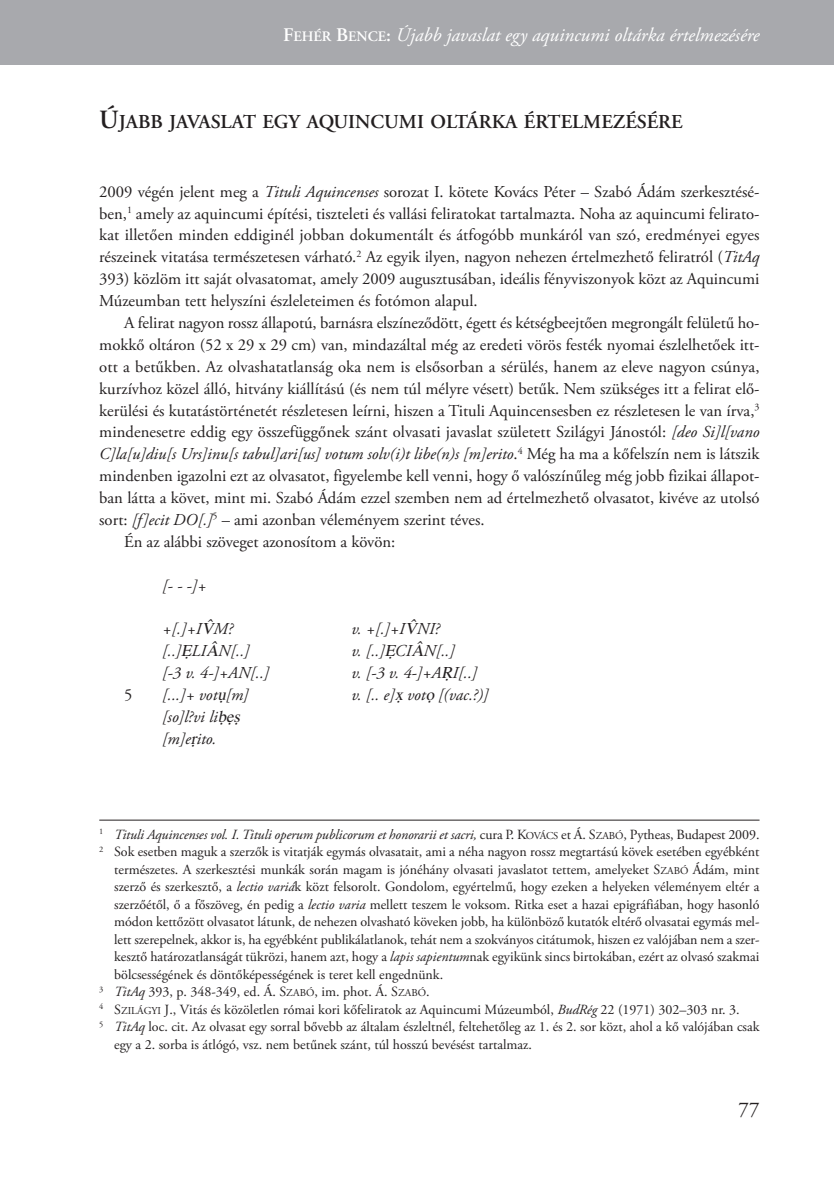
<style>
.page{position:relative;width:834px;height:1181px;background:#fff}
.page>*{position:absolute;margin:0;border:0;box-sizing:border-box;transform-origin:0 0}
.t1{font:21px "Adobe Garamond Pro";color:#231f20}
.t2{font:600 19.6px "Adobe Garamond Pro";color:#231f20}
.t3{font:italic 19.25px "Adobe Garamond Pro";color:#fff}
.t4{font:16.62px/21.9px "Adobe Garamond Pro";color:#231f20;text-align:justify}
.t5{font:italic 16.62px/21.9px "Adobe Garamond Pro";color:#231f20}
.t6{font:14px "Adobe Garamond Pro";color:#231f20}
.t7{font:italic 14px "Adobe Garamond Pro";letter-spacing:-.005em;color:#231f20}
.s1{font-weight:600;font-style:normal}
.s2{font-weight:600;font-style:normal;font-size:14.35px}
.s3{font-size:26.25px}
.s4{font-style:italic}
.s5{font-style:normal}
.s6{font-family:"Epi Times 3"}
.s7{font-family:"Epi Times 2"}
.s8{font-style:normal;font-size:10.5px}
.s9{font-size:10.5px}
</style>
<div class="page">
<div style="left:0;top:0;width:833px;height:64px;background:#a8a9ad"></div>
<hr style="left:99px;top:820px;width:660px;height:1px;background:#231f20">
<p class="t3" style="left:283px;top:27px;width:477px"><span class="s1">F</span><span class="s2">EHÉR</span> <span class="s1">B</span><span class="s2">ENCE</span><span class="s1">:</span> Újabb javaslat egy aquincumi oltárka értelmezésére</p>
<p class="t2" style="left:99px;top:114px;width:584px"><span class="s3">Ú</span>JABB JAVASLAT EGY AQUINCUMI OLTÁRKA ÉRTELMEZÉSÉRE</p>
<p class="t4" style="left:99px;top:182px;width:661px">2009 végén jelent meg a <span class="s4">Tituli Aquincenses</span> sorozat i. kötete Kovács Péter – szabó ádám szerkesztésé&shy;ben,<sup>1</sup> amely az aquincumi építési, tiszteleti és vallási feliratokat tartalmazta. Noha az aquincumi felirato&shy;kat illetően minden eddiginél jobban dokumentált és átfogóbb munkáról van szó, eredményei egyes részeinek vitatása természetesen várható.<sup>2</sup> az egyik ilyen, nagyon nehezen értelmezhető feliratról (<span class="s4">TitAq </span>393) közlöm itt saját olvasatomat, amely 2009 augusztusában, ideális fényviszonyok közt az aquincumi Múzeumban tett helyszíni észleleteimen és fotómon alapul.</p>
<p class="t4" style="left:124px;top:313px;width:636px">a felirat nagyon rossz állapotú, barnásra elszíneződött, égett és kétségbeejtően megrongált felületű ho-</p>
<p class="t4" style="left:99px;top:335px;width:661px">mokkő oltáron (52 x 29 x 29 cm) van, mindazáltal még az eredeti vörös festék nyomai észlelhetőek itt-</p>
<p class="t4" style="left:99px;top:357px;width:661px">ott a betűkben. az olvashatatlanság oka nem is elsősorban a sérülés, hanem az eleve nagyon csúnya,</p>
<p class="t4" style="left:99px;top:379px;width:661px">kurzívhoz közel álló, hitvány kiállítású (és nem túl mélyre vésett) betűk. Nem szükséges itt a felirat elő-</p>
<p class="t4" style="left:99px;top:401px;width:661px">kerülési és kutatástörténetét részletesen leírni, hiszen a Tituli aquincensesben ez részletesen le van írva,<sup>3</sup></p>
<p class="t4" style="left:99px;top:422px;width:661px">mindenesetre eddig egy összefüggőnek szánt olvasati javaslat született szilágyi Jánostól: <span class="s4">[deo Si]l[vano</span></p>
<p class="t5" style="left:99px;top:444px;width:661px">C]la[u]diu[s Urs]inu[s tabul]ari[us] votum solv(i)t libe(n)s [m]erito<span class="s5">.</span><sup>4</sup> <span class="s5">Még ha ma a kőfelszín nem is látszik</span></p>
<p class="t4" style="left:99px;top:466px;width:661px">mindenben igazolni ezt az olvasatot, figyelembe kell venni, hogy ő valószínűleg még jobb fizikai állapot-</p>
<p class="t4" style="left:99px;top:488px;width:661px">ban látta a követ, mint mi. szabó ádám ezzel szemben nem ad értelmezhető olvasatot, kivéve az utolsó</p>
<p class="t4" style="left:99px;top:510px;width:387px">sort: <span class="s4">[f]ecit DO[.]</span><sup>5</sup> – ami azonban véleményem szerint téves.</p>
<p class="t4" style="left:124px;top:532px;width:273px">Én az alábbi szöveget azonosítom a kövön:</p>
<p class="t5" style="left:162px;top:576px;width:46px">[- - -]+</p>
<p class="t5" style="left:162px;top:619px;width:72px">+[.]+I<span class="s6">V</span>M?</p>
<p class="t5" style="left:351px;top:619px;width:90px">v. +[.]+I<span class="s6">V</span>NI?</p>
<p class="t5" style="left:162px;top:641px;width:89px">[..]<span class="s7">E</span>LI<span class="s6">A</span>N[..]</p>
<p class="t5" style="left:351px;top:641px;width:105px">v. [..]<span class="s7">E</span>CI<span class="s6">A</span>N[..]</p>
<p class="t5" style="left:162px;top:663px;width:108px">[-3 v. 4-]+AN[..]</p>
<p class="t5" style="left:351px;top:663px;width:127px">v. [-3 v. 4-]+A<span class="s7">R</span>I[..]</p>
<p class="t4" style="left:124px;top:685px;width:10px">5</p>
<p class="t5" style="left:162px;top:685px;width:88px">[...]+ vot<span class="s7">u</span>[m]</p>
<p class="t5" style="left:351px;top:685px;width:139px">v. [.. e]<span class="s7">x</span>vot<span class="s7">o</span>[(vac.?)]</p>
<p class="t5" style="left:162px;top:707px;width:84px">[so]l?vi li<span class="s7">bes </span>[m]e<span class="s7">r</span>ito.</p>
<p class="t7" style="left:99px;top:829px;width:661px"><sup>1</sup> Tituli Aquincenses vol. I. Tituli operum publicorum et honorarii et sacri, <span class="s5">cura P. K</span><span class="s8">ovács</span> <span class="s5">et á. s</span><span class="s8">zabó</span><span class="s5">, Pytheas, budapest 2009.</span></p>
<p class="t6" style="left:99px;top:846px;width:661px"><sup>2</sup> sok esetben maguk a szerzők is vitatják egymás olvasatait, ami a néha nagyon rossz megtartású kövek esetében egyébként</p>
<p class="t6" style="left:114px;top:864px;width:646px">természetes. a szerkesztési munkák során magam is jónéhány olvasati javaslatot tettem, amelyeket s<span class="s9">zabó</span> ádám, mint</p>
<p class="t6" style="left:114px;top:881px;width:646px">szerző és szerkesztő, a <span class="s4">lectio variá</span>k közt felsorolt. Gondolom, egyértelmű, hogy ezeken a helyeken véleményem eltér a</p>
<p class="t6" style="left:114px;top:899px;width:646px">szerzőétől, ő a főszöveg, én pedig a <span class="s4">lectio varia</span> mellett teszem le voksom. Ritka eset a hazai epigráfiában, hogy hasonló</p>
<p class="t6" style="left:114px;top:916px;width:646px">módon kettőzött olvasatot látunk, de nehezen olvasható köveken jobb, ha különböző kutatók eltérő olvasatai egymás mel-</p>
<p class="t6" style="left:114px;top:934px;width:646px">lett szerepelnek, akkor is, ha egyébként publikálatlanok, tehát nem a szokványos citátumok, hiszen ez valójában nem a szer-</p>
<p class="t6" style="left:114px;top:951px;width:646px">kesztő határozatlanságát tükrözi, hanem azt, hogy a <span class="s4">lapis sapientum</span>nak egyikünk sincs birtokában, ezért az olvasó szakmai</p>
<p class="t6" style="left:114px;top:969px;width:330px">bölcsességének és döntőképességének is teret kell engednünk.</p>
<p class="t6" style="left:99px;top:986px;width:332px"><sup>3</sup> <span class="s4">TitAq</span> 393, p. 348-349, ed. á. s<span class="s9">zabó</span>, im. phot. á. s<span class="s9">zabó</span>.</p>
<p class="t6" style="left:99px;top:1004px;width:642px"><sup>4</sup> s<span class="s9">ziláGyi</span> J., vitás és közöletlen római kori kőfeliratok az aquincumi Múzeumból, <span class="s4">BudRég</span> 22 (1971) 302–303 nr. 3.</p>
<p class="t6" style="left:99px;top:1021px;width:661px"><sup>5</sup> <span class="s4">TitAq</span> loc. cit. az olvasat egy sorral bővebb az általam észleltnél, feltehetőleg az 1. és 2. sor közt, ahol a kő valójában csak</p>
<p class="t6" style="left:114px;top:1039px;width:419px">egy a 2. sorba is átlógó, vsz. nem betűnek szánt, túl hosszú bevésést tartalmaz.</p>
<p class="t1" style="left:738px;top:1100px;width:22px">77</p>
</div>
